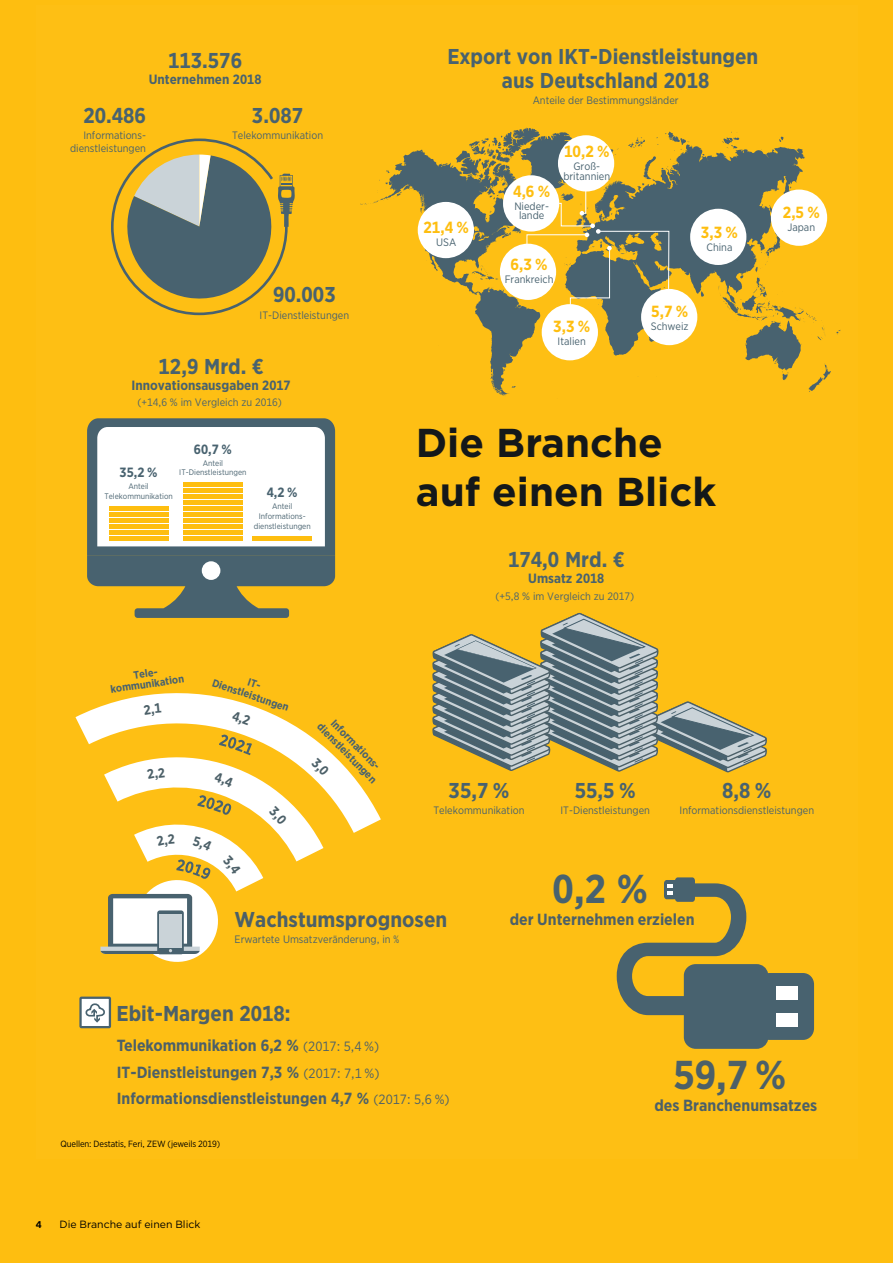
<style>
.page{position:relative;width:893px;height:1263px;background:#febe10}
.page>*{position:absolute;margin:0;border:0;box-sizing:border-box;transform-origin:0 0}
.t1{font:700 40.35px/48.2px "Gotham";color:#14181a}
.t2{font:700 40.35px "Gotham Narrow";color:#4c6068}
.t3{font:700 40.35px "Gotham Narrow";color:#48626f}
.t4{font:700 21.45px/24.2px "Gotham Narrow";color:#48626f;text-align:center}
.t5{font:700 21.45px "Gotham Narrow";color:#4c6068}
.t6{font:700 16.05px/26.8px "Gotham Narrow";color:#4c6068}
.t7{font:700 16.05px "Gotham Narrow";color:#febe10}
.t8{font:700 13.5px "Gotham Narrow";color:#48626f}
.t9{font:10.8px/9.4px "Gotham Narrow";color:#48626f;text-align:center}
.t10{font:700 10.8px/10.8px "Gotham Narrow";color:#48626f;text-align:center}
.t11{font:10.5px "Gotham";color:#000}
.t12{font:700 9.75px "Gotham";color:#000}
.t13{font:9px "Gotham Narrow";letter-spacing:-.01em;color:#000}
.t14{font:8.1px/9.6px "Gotham Narrow";color:#48626f;text-align:center}
.s1{font-weight:400;font-size:13.5px}
</style>
<div class="page">
<div style="left:36px;top:5px;width:821px;height:1153px;background:#febf14"></div>
<div style="left:81px;top:998px;width:29px;height:29px;background:#fff"></div>
<div style="left:79px;top:996px;width:32px;height:32px;border:2px solid #48626f"></div>
<svg style="left:432px;top:612px;width:335px;height:161px"></svg>
<svg style="left:617px;top:877px;width:197px;height:172px"></svg>
<div style="left:777px;top:1013px;width:21px;height:13px;background:#fff"></div>
<div style="left:777px;top:986px;width:21px;height:14px;background:#fff"></div>
<svg style="left:87px;top:418px;width:248px;height:200px"></svg>
<div style="left:202px;top:561px;width:18px;height:19px;background:#fff;border-radius:50%"></div>
<hr style="left:252px;top:536px;width:60px;height:4px;background:#febe10">
<hr style="left:183px;top:536px;width:60px;height:4px;background:#febe10">
<hr style="left:183px;top:506px;width:60px;height:4px;background:#febe10">
<hr style="left:183px;top:500px;width:60px;height:4px;background:#febe10">
<hr style="left:183px;top:494px;width:60px;height:4px;background:#febe10">
<hr style="left:183px;top:488px;width:60px;height:4px;background:#febe10">
<hr style="left:183px;top:482px;width:60px;height:4px;background:#febe10">
<hr style="left:183px;top:512px;width:60px;height:4px;background:#febe10">
<hr style="left:183px;top:518px;width:60px;height:4px;background:#febe10">
<hr style="left:183px;top:524px;width:60px;height:4px;background:#febe10">
<hr style="left:183px;top:530px;width:60px;height:4px;background:#febe10">
<hr style="left:109px;top:536px;width:59px;height:4px;background:#febe10">
<hr style="left:109px;top:507px;width:59px;height:4px;background:#febe10">
<hr style="left:109px;top:513px;width:59px;height:4px;background:#febe10">
<hr style="left:109px;top:519px;width:59px;height:4px;background:#febe10">
<hr style="left:109px;top:524px;width:59px;height:4px;background:#febe10">
<hr style="left:109px;top:530px;width:59px;height:4px;background:#febe10">
<svg style="left:360px;top:128px;width:481px;height:268px"></svg>
<div style="left:418px;top:202px;width:56px;height:56px;background:#fff;border-radius:50%"></div>
<div style="left:542px;top:304px;width:56px;height:56px;background:#fff;border-radius:50%"></div>
<div style="left:558px;top:135px;width:56px;height:56px;background:#fff;border-radius:50%"></div>
<div style="left:500px;top:244px;width:56px;height:56px;background:#fff;border-radius:50%"></div>
<div style="left:771px;top:190px;width:56px;height:56px;background:#fff;border-radius:50%"></div>
<div style="left:503px;top:175px;width:56px;height:57px;background:#fff;border-radius:50%"></div>
<div style="left:690px;top:209px;width:56px;height:56px;background:#fff;border-radius:50%"></div>
<div style="left:641px;top:289px;width:56px;height:56px;background:#fff;border-radius:50%"></div>
<svg style="left:526px;top:190px;width:144px;height:117px"></svg>
<svg style="left:75px;top:693px;width:306px;height:140px"></svg>
<svg style="left:111px;top:138px;width:184px;height:178px"></svg>
<svg style="left:143px;top:703px;width:18px;height:13px"></svg>
<svg style="left:232px;top:711px;width:19px;height:14px"></svg>
<svg style="left:85px;top:734px;width:245px;height:288px"></svg>
<h2 class="t4" style="left:168px;top:48px;width:75px">113.576</h2>
<p class="t8" style="left:149px;top:71px;width:114px">Unternehmen 2018</p>
<h2 class="t4" style="left:83px;top:103px;width:64px">20.486</h2>
<p class="t9" style="left:70px;top:128px;width:77px;line-height:12.9px;text-align:right">Informations&shy;dienstleistungen</p>
<h2 class="t4" style="left:252px;top:103px;width:53px">3.087</h2>
<p class="t9" style="left:232px;top:130px;width:93px">Telekommunikation</p>
<h2 class="t4" style="left:273px;top:283px;width:64px">90.003</h2>
<p class="t9" style="left:260px;top:310px;width:91px">IT-Dienstleistungen</p>
<h2 class="t4" style="left:159px;top:354px;width:106px">12,9 Mrd. €</h2>
<p class="t8" style="left:131px;top:376px;width:161px">Innovationsausgaben 2017</p>
<p class="t9" style="left:137px;top:397px;width:146px">(+14,6 % im Vergleich zu 2016)</p>
<p class="t8" style="left:194px;top:440px;width:39px">60,7 %</p>
<p class="t14" style="left:179px;top:458px;width:69px">Anteil<br>IT-Dienstleistungen</p>
<p class="t8" style="left:120px;top:464px;width:39px">35,2 %</p>
<p class="t14" style="left:104px;top:482px;width:70px">Anteil<br>Telekommunikation</p>
<p class="t8" style="left:267px;top:484px;width:32px">4,2 %</p>
<p class="t14" style="left:254px;top:501px;width:58px">Anteil<br>Informations&shy;dienstleistungen</p>
<p class="t10" style="left:108px;top:674px;width:76px;rotate:-9deg">Tele&shy;kommunikation</p>
<p class="t10" style="left:215px;top:677px;width:82px;rotate:19deg">D ienstleistungen</p>
<p class="t10" style="left:332px;top:712px;width:81px;line-height:12px;rotate:45deg">Informations&shy;dienstleistungen</p>
<h2 class="t4" style="left:447px;top:44px;width:313px">Export von IKT-Dienstleistungen aus Deutschland 2018</h2>
<p class="t9" style="left:533px;top:95px;width:147px">Anteile der Bestimmungsländer</p>
<h3 class="t7" style="left:423px;top:217px;width:47px">21,4 %</h3>
<p class="t9" style="left:436px;top:237px;width:22px">USA</p>
<h3 class="t7" style="left:513px;top:181px;width:39px">4,6 %</h3>
<p class="t9" style="left:514px;top:201px;width:36px">Nieder&shy;lande</p>
<h3 class="t7" style="left:564px;top:141px;width:47px">10,2 %</h3>
<p class="t9" style="left:563px;top:162px;width:48px">Groß&shy;britannien</p>
<h3 class="t7" style="left:511px;top:254px;width:39px">6,3 %</h3>
<p class="t9" style="left:505px;top:274px;width:50px">Frankreich</p>
<h3 class="t7" style="left:553px;top:316px;width:39px">3,3 %</h3>
<p class="t9" style="left:558px;top:336px;width:30px">Italien</p>
<h3 class="t7" style="left:701px;top:222px;width:39px">3,3 %</h3>
<p class="t9" style="left:706px;top:242px;width:28px">China</p>
<h3 class="t7" style="left:651px;top:301px;width:39px">5,7 %</h3>
<p class="t9" style="left:651px;top:321px;width:39px">Schweiz</p>
<h1 class="t1" style="left:416px;top:419px;width:302px">Die Branche auf einen Blick</h1>
<h2 class="t4" style="left:508px;top:547px;width:118px">174,0 Mrd. €</h2>
<p class="t8" style="left:528px;top:570px;width:78px">Umsatz 2018</p>
<p class="t9" style="left:495px;top:591px;width:140px">(+5,8 % im Vergleich zu 2017)</p>
<h3 class="t7" style="left:783px;top:202px;width:39px">2,5 %</h3>
<p class="t9" style="left:787px;top:222px;width:29px">Japan</p>
<h2 class="t4" style="left:449px;top:778px;width:62px">35,7 %</h2>
<p class="t9" style="left:433px;top:805px;width:93px">Telekommunikation</p>
<h2 class="t4" style="left:575px;top:778px;width:62px">55,5 %</h2>
<p class="t9" style="left:560px;top:805px;width:91px">IT-Dienstleistungen</p>
<h2 class="t4" style="left:722px;top:778px;width:51px">8,8 %</h2>
<p class="t9" style="left:680px;top:805px;width:136px">Informationsdienstleistungen</p>
<h2 class="t5" style="left:235px;top:905px;width:214px">Wachstumsprognosen</h2>
<p class="t9" style="left:235px;top:934px;width:166px">Erwartete Umsatzveränderung, in %</p>
<h2 class="t5" style="left:116px;top:999px;width:176px">Ebit-Margen 2018:</h2>
<h3 class="t6" style="left:117px;top:1031px;width:334px">Telekommunikation 6,2 % <span class="s1">(2017: 5,4 %)<br></span>IT-Dienstleistungen 7,3 % <span class="s1">(2017: 7,1 %)<br></span>Informationsdienstleistungen 4,7 % <span class="s1">(2017: 5,6 %)</span></h3>
<p class="t13" style="left:60px;top:1138px;width:161px">Quellen: Destatis, Feri, ZEW (jeweils 2019)</p>
<p class="t12" style="left:36px;top:1218px;width:7px">4</p>
<p class="t11" style="left:60px;top:1217px;width:142px">Die Branche auf einen Blick</p>
<h1 class="t3" style="left:553px;top:863px;width:97px">0,2 %</h1>
<h3 class="t6" style="left:510px;top:906px;width:186px">der Unternehmen erzielen</h3>
<h1 class="t2" style="left:673px;top:1049px;width:114px">59,7 %</h1>
<h3 class="t6" style="left:654px;top:1092px;width:164px">des Branchenumsatzes</h3>
</div>
